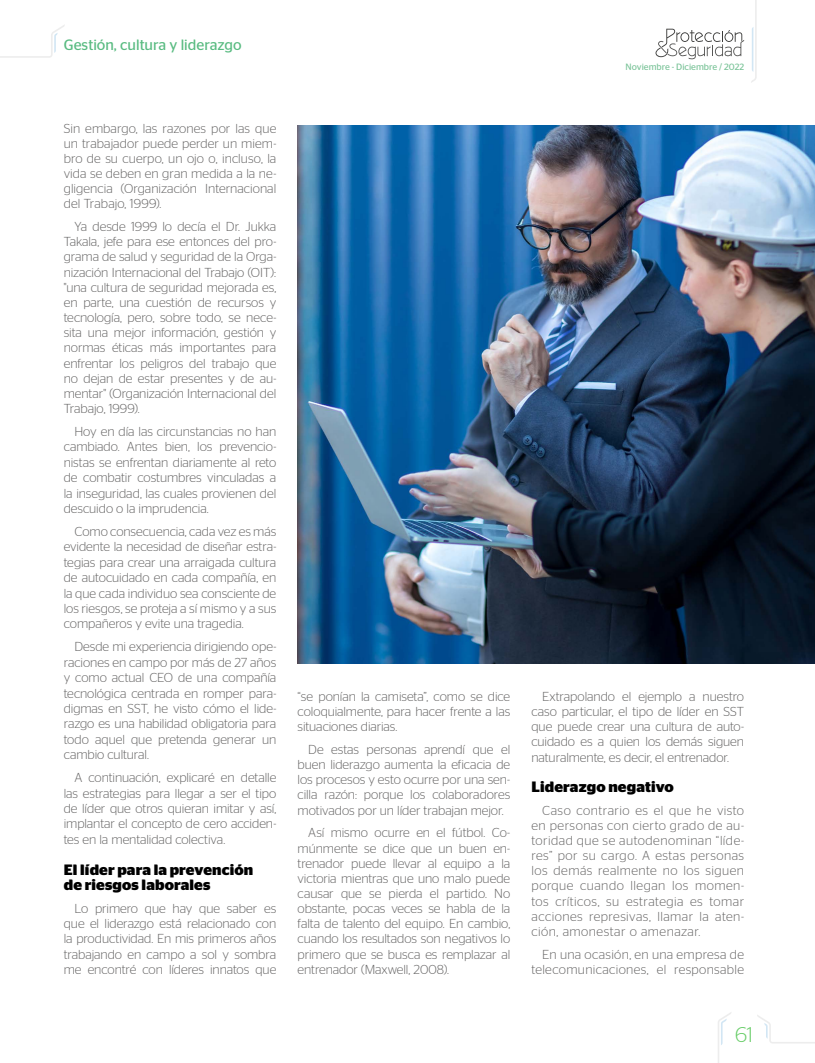
<style>
.page{position:relative;width:815px;height:1063px;background:#fff}
.page>*{position:absolute;margin:0;border:0;box-sizing:border-box;transform-origin:0 0}
.t1{font:300 21.25px "Stag Sans";color:#6c6}
.t2{font:700 15px/15.1px "Stag Sans";letter-spacing:.01em;color:#000}
.t3{font:15px "Stag Sans";color:#59bb81}
.t4{font:300 13px/15.1px "Stag Sans";color:#646363;text-align:justify}
.t5{font:300 13px/15.1px "Stag Sans";letter-spacing:.025em;color:#646363;text-align:right}
.t6{font:9.12px "Stag Sans";color:#7ac398}
</style>
<div class="page">
<svg style="left:656px;top:29px;width:88px;height:30px"></svg>
<svg style="left:751px;top:0;width:6px;height:83px"></svg>
<svg style="left:718px;top:1012px;width:13px;height:51px"></svg>
<svg style="left:0;top:25px;width:65px;height:33px"></svg>
<svg style="left:757px;top:1015px;width:58px;height:28px"></svg>
<img style="left:298px;top:125px;width:517px;height:538px">
<p class="t3" style="left:64px;top:36px;width:179px">Gestión, cultura y liderazgo</p>
<p class="t4" style="left:64px;top:120px;width:214px">Sin embargo, las razones por las que un trabajador puede perder un miem&shy;bro de su cuerpo, un ojo o, incluso, la vida se deben en gran medida a la ne&shy;gligencia (Organización Internacional del Trabajo, 1999).</p>
<p class="t4" style="left:64px;top:219px;width:214px;text-indent:11px">Ya desde 1999 lo decía el Dr. Jukka Takala, jefe para ese entonces del pro&shy;grama de salud y seguridad de la Orga&shy;nización Internacional del Trabajo (OIT): "una cultura de seguridad mejorada es, en parte, una cuestión de recursos y tecnología, pero, sobre todo, se nece&shy;sita una mejor información, gestión y normas éticas más importantes para enfrentar los peligros del trabajo que no dejan de estar presentes y de au&shy;mentar" (Organización Internacional del Trabajo, 1999).</p>
<p class="t4" style="left:64px;top:424px;width:214px;text-indent:11px">Hoy en día las circunstancias no han cambiado. Antes bien, los prevencio&shy;nistas se enfrentan diariamente al reto de combatir costumbres vinculadas a la inseguridad, las cuales provienen del descuido o la imprudencia.</p>
<p class="t4" style="left:64px;top:524px;width:214px;text-indent:11px">Como consecuencia, cada vez es más evidente la necesidad de diseñar estra&shy;tegias para crear una arraigada cultura de autocuidado en cada compañía, en la que cada individuo sea consciente de los riesgos, se proteja a sí mismo y a sus compañeros y evite una tragedia.</p>
<p class="t4" style="left:64px;top:639px;width:214px;text-indent:11px">Desde mi experiencia dirigiendo ope&shy;raciones en campo por más de 27 años y como actual CEO de una compañía tecnológica centrada en romper para&shy;digmas en SST, he visto cómo el lide&shy;razgo es una habilidad obligatoria para todo aquel que pretenda generar un cambio cultural.</p>
<p class="t4" style="left:64px;top:770px;width:214px;text-indent:11px">A continuación, explicaré en detalle las estrategias para llegar a ser el tipo de líder que otros quieran imitar y así, implantar el concepto de cero acciden&shy;tes en la mentalidad colectiva.</p>
<p class="t2" style="left:64px;top:863px;width:191px">El líder para la prevención de riesgos laborales</p>
<p class="t4" style="left:64px;top:901px;width:214px;text-indent:11px">Lo primero que hay que saber es que el liderazgo está relacionado con la productividad. En mis primeros años trabajando en campo a sol y sombra me encontré con líderes innatos que</p>
<p class="t6" style="left:626px;top:62px;width:120px">Noviembre - Diciembre / 2022</p>
<p class="t4" style="left:298px;top:689px;width:214px">“se ponían la camiseta”, como se dice coloquialmente, para hacer frente a las situaciones diarias.</p>
<p class="t4" style="left:298px;top:742px;width:214px;text-indent:11px">De estas personas aprendí que el buen liderazgo aumenta la eficacia de los procesos y esto ocurre por una sen&shy;cilla razón: porque los colaboradores motivados por un líder trabajan mejor.</p>
<p class="t4" style="left:298px;top:825px;width:214px;text-indent:11px">Así mismo ocurre en el fútbol. Co&shy;múnmente se dice que un buen en&shy;trenador puede llevar al equipo a la victoria mientras que uno malo puede causar que se pierda el partido. No obstante, pocas veces se habla de la falta de talento del equipo. En cambio, cuando los resultados son negativos lo primero que se busca es remplazar al entrenador (Maxwell, 2008).</p>
<p class="t4" style="left:531px;top:689px;width:214px;text-indent:11px">Extrapolando el ejemplo a nuestro caso particular, el tipo de líder en SST que puede crear una cultura de auto&shy;cuidado es a quien los demás siguen naturalmente, es decir, el entrenador.</p>
<p class="t2" style="left:531px;top:779px;width:144px">Liderazgo negativo</p>
<p class="t4" style="left:531px;top:802px;width:214px;text-indent:11px">Caso contrario es el que he visto en personas con cierto grado de au&shy;toridad que se autodenominan “líde&shy;res” por su cargo. A estas personas los demás realmente no los siguen porque cuando llegan los momen&shy;tos críticos, su estrategia es tomar acciones represivas, llamar la aten&shy;ción, amonestar o amenazar.</p>
<p class="t5" style="left:531px;top:946px;width:214px">En una ocasión, en una empresa de telecomunicaciones, el responsable</p>
<h1 class="t1" style="left:735px;top:1023px;width:20px">61</h1>
</div>
